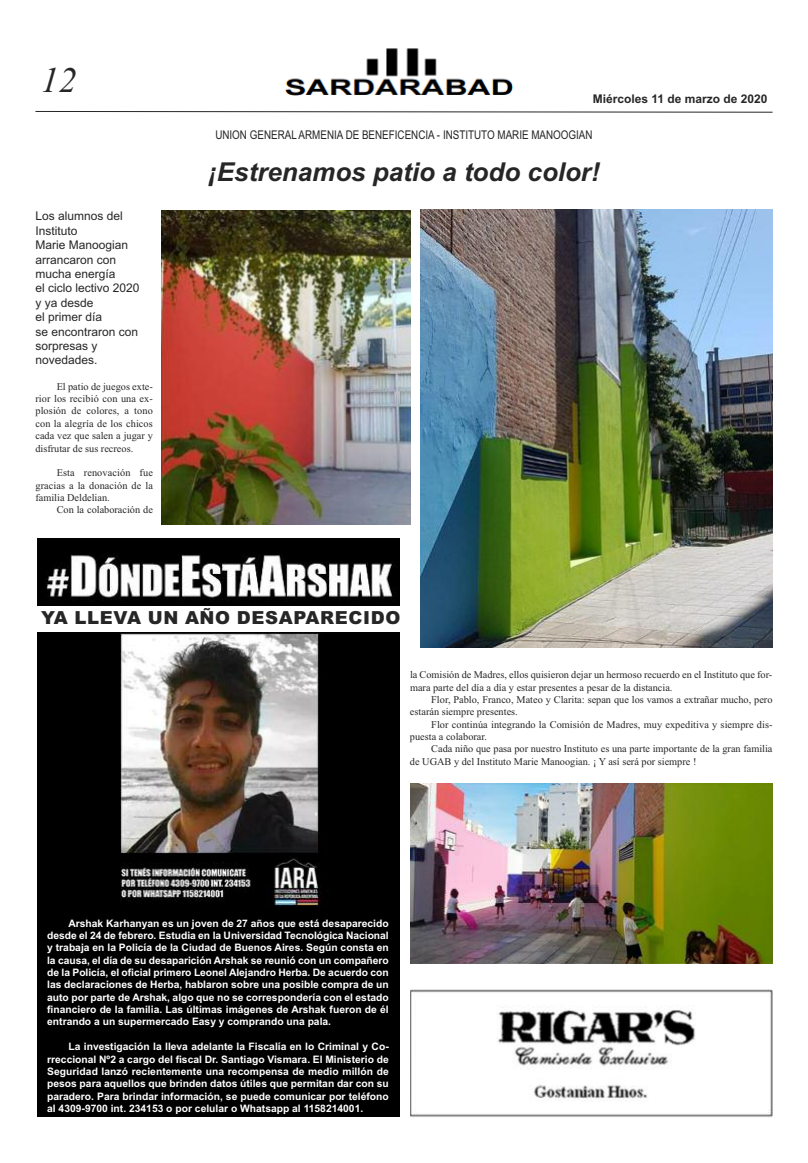
<style>
.page{position:relative;width:808px;height:1163px;background:#fff}
.page>*{position:absolute;margin:0;border:0;box-sizing:border-box;transform-origin:0 0}
.t1{font:italic 36px "Times New Roman";color:#272627}
.t2{font:italic 700 26px "Arial";color:#272627}
.t3{font:900 18px "Arial";letter-spacing:.035em;color:#272627}
.t4{font:12px/14.4px "Arial";color:#272627}
.t5{font:12px "Arial Narrow";color:#272627}
.t6{font:700 12px "Arial";color:#272627}
.t7{font:700 10.3px/12.4px "Arial";color:#fff;text-align:justify}
.t8{font:10.3px/12.4px "Times New Roman";color:#272627}
</style>
<div class="page">
<img style="left:285px;top:48px;width:228px;height:48px">
<svg style="left:35px;top:111px;width:738px;height:2px"></svg>
<div style="left:37px;top:545px;width:363px;height:571px;background:#000"></div>
<img style="left:105px;top:631px;width:229px;height:275px">
<img style="left:37px;top:539px;width:363px;height:62px">
<div style="left:37px;top:605px;width:367px;height:26px;background:#fff"></div>
<img style="left:421px;top:209px;width:351px;height:438px">
<img style="left:162px;top:211px;width:248px;height:313px">
<img style="left:410px;top:783px;width:362px;height:180px">
<img style="left:410px;top:989px;width:362px;height:129px">
<h1 class="t1" style="left:41px;top:59px;width:38px">12</h1>
<p class="t4" style="left:35px;top:209px;width:106px">Los alumnos del<br>Instituto<br>Marie Manoogian arrancaron con mucha energía<br>el ciclo lectivo 2020 y ya desde<br>el primer día<br>se encontraron con sorpresas y novedades.</p>
<p class="t8" style="left:35px;top:380px;width:119px;text-align:justify;text-indent:21px">El patio de juegos exte&shy;rior los recibió con una ex&shy;plosión de colores, a tono con la alegría de los chicos cada vez que salen a jugar y disfrutar de sus recreos.</p>
<p class="t8" style="left:35px;top:466px;width:119px;text-align:justify;text-indent:21px">Esta renovación fue gracias a la donación de la familia Deldelian.</p>
<p class="t8" style="left:57px;top:503px;width:98px">Con la colaboración de</p>
<p class="t6" style="left:593px;top:92px;width:176px">Miércoles 11 de marzo de 2020</p>
<p class="t5" style="left:215px;top:128px;width:379px">UNION GENERAL ARMENIA DE BENEFICENCIA - INSTITUTO MARIE MANOOGIAN</p>
<h2 class="t2" style="left:208px;top:156px;width:393px">¡Estrenamos patio a todo color!</h2>
<h3 class="t3" style="left:41px;top:607px;width:361px">YA LLEVA UN AÑO DESAPARECIDO</h3>
<p class="t8" style="left:410px;top:668px;width:364px">la Comisión de Madres, ellos quisieron dejar un hermoso recuerdo en el Instituto que for&shy;mara parte del día a día y estar presentes a pesar de la distancia.</p>
<p class="t8" style="left:410px;top:693px;width:364px;text-indent:21px">Flor, Pablo, Franco, Mateo y Clarita: sepan que los vamos a extrañar mucho, pero estarán siempre presentes.</p>
<p class="t8" style="left:410px;top:717px;width:364px;text-indent:21px">Flor continúa integrando la Comisión de Madres, muy expeditiva y siempre dis&shy;puesta a colaborar.</p>
<p class="t8" style="left:410px;top:742px;width:364px;text-indent:21px">Cada niño que pasa por nuestro Instituto es una parte importante de la gran familia de UGAB y del Instituto Marie Manoogian. ¡ Y así será por siempre !</p>
<p class="t7" style="left:47px;top:916px;width:343px;text-indent:21px">Arshak Karhanyan es un joven de 27 años que está desaparecido desde el 24 de febrero. Estudia en la Universidad Tecnológica Nacional y trabaja en la Policía de la Ciudad de Buenos Aires. Según consta en la causa, el día de su desaparición Arshak se reunió con un compañero de la Policía, el oficial primero Leonel Alejandro Herba. De acuerdo con las declaraciones de Herba, hablaron sobre una posible compra de un auto por parte de Arshak, algo que no se correspondería con el estado financiero de la familia. Las últimas imágenes de Arshak fueron de él entrando a un supermercado Easy y comprando una pala.</p>
<p class="t7" style="left:47px;top:1040px;width:343px;text-indent:21px">La investigación la lleva adelante la Fiscalía en lo Criminal y Co&shy;rreccional Nº2 a cargo del fiscal Dr. Santiago Vismara. El Ministerio de Seguridad lanzó recientemente una recompensa de medio millón de pesos para aquellos que brinden datos útiles que permitan dar con su paradero. Para brindar información, se puede comunicar por teléfono al 4309-9700 int. 234153 o por celular o Whatsapp al 1158214001.</p>
</div>
